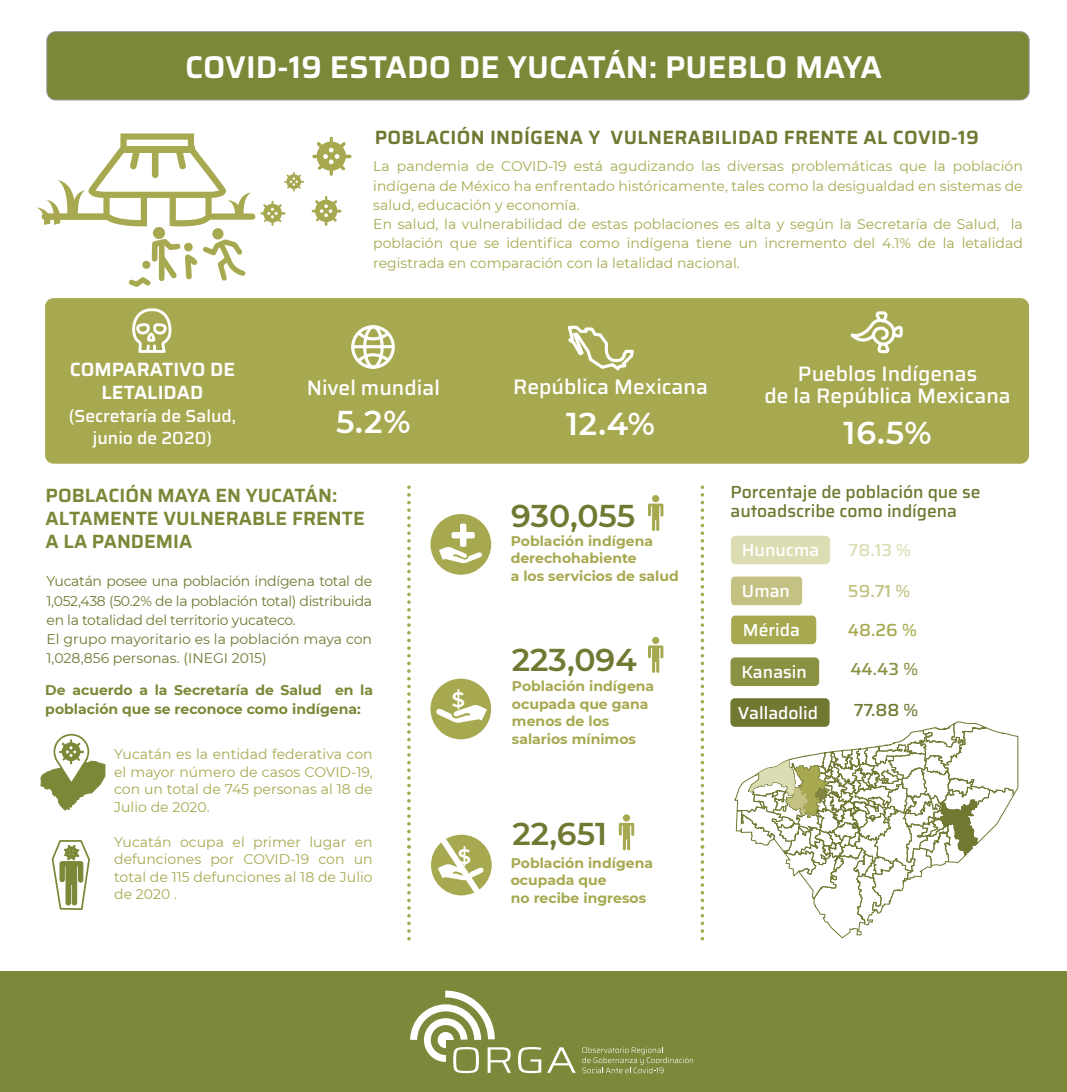
<style>
.page{position:relative;width:1067px;height:1092px;background:#fff}
.page>*{position:absolute;margin:0;border:0;box-sizing:border-box;transform-origin:0 0}
.t1{font:600 31.5px "Saira";color:#fff}
.t2{font:600 31.5px "Montserrat";color:#717832}
.t3{font:600 31.5px "Montserrat";color:#fff}
.t4{font:500 21px/22.8px "Saira";color:#fff;text-align:center}
.t5{font:600 21px "Montserrat";color:#fff}
.t6{font:600 19.25px/23.1px "Saira";color:#7a8837}
.t7{font:600 19.25px "Saira";letter-spacing:.015em;color:#717832}
.t8{font:600 19.25px/22.8px "Saira";color:#fff;text-align:center}
.t9{font:500 17.5px/22.8px "Saira";color:#fff;text-align:center}
.t10{font:500 17.5px/18px "Saira";letter-spacing:-.005em;color:#717832}
.t11{font:500 17.5px "Saira";color:#dcddb2}
.t12{font:500 17.5px "Saira";color:#c4c283}
.t13{font:500 17.5px "Saira";color:#a7a950}
.t14{font:500 17.5px "Saira";color:#8b9143}
.t15{font:14px/17.5px "Montserrat";color:#a7a950;text-align:justify}
.t16{font:14px/19.2px "Montserrat";letter-spacing:-.02em;color:#717832}
.t17{font:700 14px/17.5px "Montserrat";color:#a7a950}
.t18{font:700 14px/19.2px "Montserrat";color:#7a8837}
</style>
<div class="page">
<div style="left:45px;top:298px;width:984px;height:165px;background:#a7a950;border-radius:8px"></div>
<div style="left:47px;top:32px;width:982px;height:68px;background:#7a8837;border-radius:9px"></div>
<div style="left:47px;top:31px;width:982px;height:69px;border:1px solid #939393;border-radius:9px"></div>
<svg style="left:700px;top:485px;width:4px;height:455px"></svg>
<svg style="left:407px;top:485px;width:4px;height:455px"></svg>
<svg style="left:260px;top:201px;width:25px;height:25px"></svg>
<svg style="left:284px;top:172px;width:20px;height:19px"></svg>
<svg style="left:312px;top:196px;width:29px;height:30px"></svg>
<svg style="left:312px;top:137px;width:39px;height:39px"></svg>
<div style="left:206px;top:213px;width:49px;height:7px;background:#a7a950;border-radius:3px"></div>
<svg style="left:36px;top:133px;width:215px;height:93px"></svg>
<svg style="left:132px;top:308px;width:38px;height:45px"></svg>
<svg style="left:567px;top:325px;width:67px;height:46px"></svg>
<div style="left:351px;top:325px;width:44px;height:44px;border:3px solid #fff;border-radius:50%"></div>
<svg style="left:356px;top:329px;width:36px;height:35px"></svg>
<hr style="left:353px;top:345px;width:40px;height:3px;background:#fff">
<div style="left:363px;top:325px;width:20px;height:43px;border:3px solid #fff;border-radius:50%"></div>
<svg style="left:850px;top:311px;width:53px;height:43px"></svg>
<div style="left:731px;top:535px;width:99px;height:29px;background:#dcddb2;border-radius:5px"></div>
<div style="left:731px;top:576px;width:71px;height:29px;background:#c4c283"></div>
<div style="left:731px;top:615px;width:85px;height:29px;background:#a7a950;border-radius:4px"></div>
<div style="left:730px;top:657px;width:89px;height:29px;background:#8b9143;border-radius:4px"></div>
<div style="left:730px;top:698px;width:99px;height:28px;background:#717832;border-radius:5px"></div>
<svg style="left:734px;top:721px;width:284px;height:217px"></svg>
<div style="left:430px;top:514px;width:61px;height:60px;background:#a7a950;border-radius:50%"></div>
<svg style="left:439px;top:523px;width:44px;height:41px"></svg>
<div style="left:430px;top:678px;width:61px;height:61px;background:#a7a950;border-radius:50%"></div>
<svg style="left:436px;top:705px;width:51px;height:18px"></svg>
<div style="left:431px;top:834px;width:60px;height:61px;background:#a7a950;border-radius:50%"></div>
<svg style="left:434px;top:834px;width:54px;height:62px"></svg>
<div style="left:652px;top:636px;width:7px;height:8px;background:#a7a950;border-radius:50%"></div>
<svg style="left:648px;top:645px;width:15px;height:27px"></svg>
<div style="left:652px;top:495px;width:7px;height:7px;background:#a7a950;border-radius:50%"></div>
<svg style="left:648px;top:503px;width:15px;height:28px"></svg>
<div style="left:623px;top:814px;width:7px;height:7px;background:#a7a950;border-radius:50%"></div>
<svg style="left:619px;top:822px;width:15px;height:28px"></svg>
<svg style="left:40px;top:733px;width:65px;height:77px"></svg>
<svg style="left:51px;top:840px;width:39px;height:70px"></svg>
<div style="left:212px;top:228px;width:11px;height:11px;background:#a7a950;border-radius:50%"></div>
<div style="left:153px;top:227px;width:12px;height:12px;background:#a7a950;border-radius:50%"></div>
<svg style="left:128px;top:235px;width:118px;height:52px"></svg>
<div style="left:0;top:970px;width:1067px;height:121px;background:#7c883a"></div>
<svg style="left:410px;top:990px;width:101px;height:82px"></svg>
<svg style="left:518px;top:1047px;width:23px;height:25px"></svg>
<svg style="left:547px;top:1047px;width:28px;height:25px"></svg>
<svg style="left:582px;top:1047px;width:111px;height:26px"></svg>
<h1 class="t1" style="left:185px;top:43px;width:698px">COVID-19 ESTADO DE YUCATÁN: PUEBLO MAYA</h1>
<h3 class="t8" style="left:70px;top:358px;width:167px">COMPARATIVO DE<br>LETALIDAD</h3>
<p class="t9" style="left:69px;top:404px;width:169px">(Secretaría de Salud, junio de 2020)</p>
<h3 class="t7" style="left:375px;top:123px;width:605px">POBLACIÓN INDÍGENA Y VULNERABILIDAD FRENTE AL COVID-19</h3>
<p class="t15" style="left:373px;top:156px;width:651px;line-height:19.2px;text-align:left">La pandemia de COVID-19 está agudizando las diversas problemáticas que la población indígena de México ha enfrentado históricamente, tales como la desigualdad en sistemas de salud, educación y economía.<br>En salud, la vulnerabilidad de estas poblaciones es alta y según la Secretaría de Salud, la población que se identifica como indígena tiene un incremento del 4.1% de la letalidad registrada en comparación con la letalidad nacional.</p>
<h2 class="t4" style="left:307px;top:376px;width:135px">Nivel mundial</h2>
<h1 class="t3" style="left:336px;top:400px;width:76px">5.2%</h1>
<h2 class="t4" style="left:513px;top:375px;width:196px">República Mexicana</h2>
<h1 class="t3" style="left:566px;top:401px;width:90px">12.4%</h1>
<h2 class="t4" style="left:764px;top:361px;width:248px">Pueblos Indígenas<br>de la República Mexicana</h2>
<h1 class="t3" style="left:843px;top:410px;width:90px">16.5%</h1>
<h3 class="t6" style="left:46px;top:483px;width:321px">POBLACIÓN MAYA EN YUCATÁN:<br>ALTAMENTE VULNERABLE FRENTE<br>A LA PANDEMIA</h3>
<p class="t16" style="left:46px;top:571px;width:327px">Yucatán posee una población indígena total de 1,052,438 (50.2% de la población total) distribuida en la totalidad del territorio yucateco.<br>El grupo mayoritario es la población maya con 1,028,856 personas. (INEGI 2015)</p>
<p class="t18" style="left:45px;top:679px;width:329px">De acuerdo a la Secretaría de Salud en la población que se reconoce como indígena:</p>
<p class="t15" style="left:114px;top:744px;width:260px">Yucatán es la entidad federativa con el mayor número de casos COVID-19, con un total de 745 personas al 18 de Julio de 2020.</p>
<p class="t15" style="left:114px;top:832px;width:260px">Yucatán ocupa el primer lugar en defunciones por COVID-19 con un total de 115 defunciones al 18 de Julio de 2020 .</p>
<h2 class="t5" style="left:452px;top:684px;width:15px">$</h2>
<h2 class="t5" style="left:457px;top:841px;width:15px">$</h2>
<h1 class="t2" style="left:511px;top:494px;width:125px">930,055</h1>
<p class="t17" style="left:511px;top:531px;width:169px">Población indígena derechohabiente<br>a los servicios de salud</p>
<h1 class="t2" style="left:512px;top:637px;width:126px">223,094</h1>
<p class="t17" style="left:512px;top:677px;width:144px">Población indígena ocupada que gana menos de los salarios mínimos</p>
<h1 class="t2" style="left:512px;top:811px;width:96px">22,651</h1>
<p class="t17" style="left:511px;top:853px;width:144px">Población indígena ocupada que<br>no recibe ingresos</p>
<p class="t10" style="left:730px;top:483px;width:252px">Porcentaje de población que se autoadscribe como indígena</p>
<p class="t9" style="left:742px;top:538px;width:79px">Hunucma</p>
<p class="t9" style="left:742px;top:579px;width:50px">Uman</p>
<p class="t9" style="left:743px;top:618px;width:59px">Mérida</p>
<p class="t9" style="left:741px;top:660px;width:67px">Kanasin</p>
<p class="t9" style="left:738px;top:700px;width:82px">Valladolid</p>
<p class="t11" style="left:848px;top:536px;width:64px">78.13 %</p>
<p class="t12" style="left:848px;top:577px;width:64px">59.71 %</p>
<p class="t13" style="left:848px;top:616px;width:70px">48.26 %</p>
<p class="t14" style="left:850px;top:655px;width:69px">44.43 %</p>
<p class="t10" style="left:853px;top:701px;width:66px">77.88 %</p>
</div>
